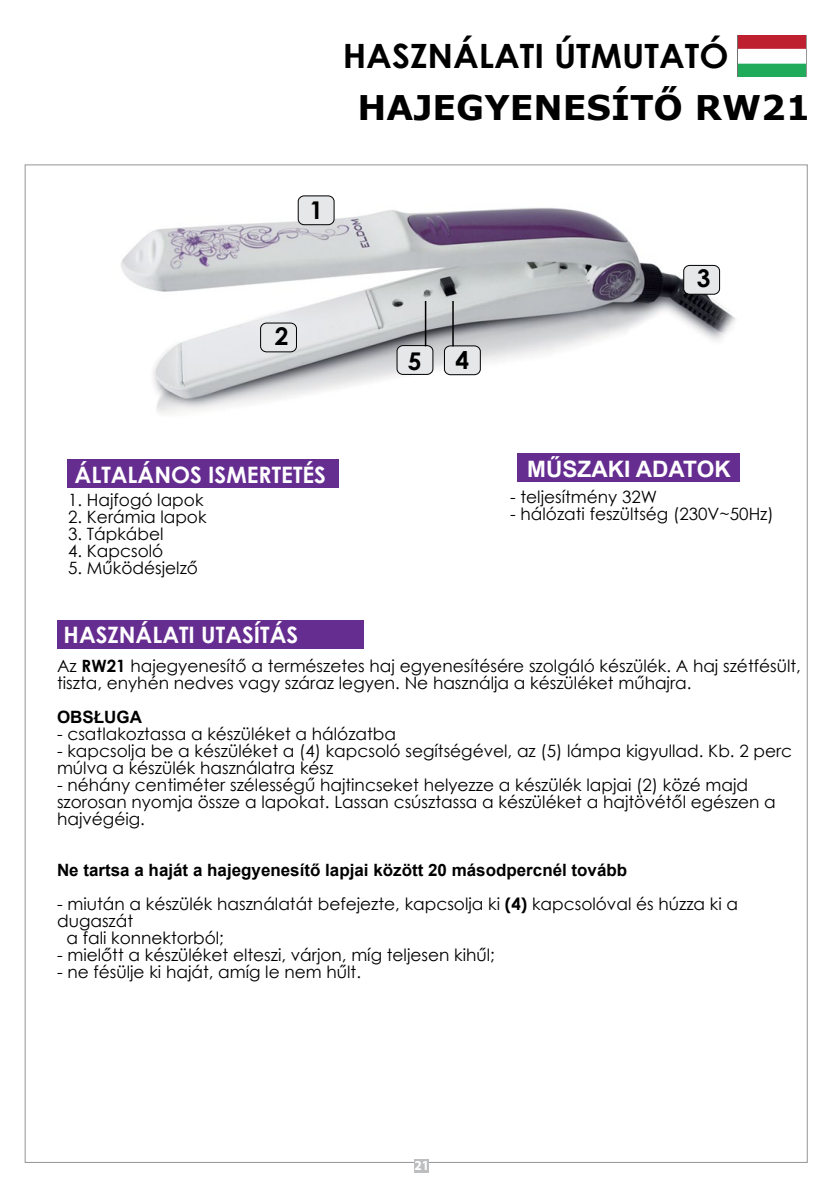
<style>
.page{position:relative;width:840px;height:1191px;background:#fff}
.page>*{position:absolute;margin:0;border:0;box-sizing:border-box;transform-origin:0 0}
.t1{font:700 34px "Verdana";color:#000}
.t2{font:700 33.4px "Century Gothic";color:#000;scale:1.04 1}
.t3{font:700 24.4px "Century Gothic";color:#000}
.t4{font:700 22.6px "Century Gothic";color:#fff}
.t5{font:700 22.6px "Arial";color:#fff}
.t6{font:17px/17px "Century Gothic";color:#000}
.t7{font:700 17px "Arial";color:#000}
.t8{font:700 13.8px "Myriad Pro";color:#fff}
.s1{font-weight:700}
</style>
<div class="page">
<img style="left:121px;top:195px;width:615px;height:219px">
<div style="left:260px;top:323px;width:36px;height:29px;background:#e6e7e8;border-radius:6px"></div>
<div style="left:260px;top:323px;width:36px;height:29px;border:1px solid #000;border-radius:6px"></div>
<div style="left:298px;top:196px;width:36px;height:29px;background:#e6e7e8;border-radius:6px"></div>
<div style="left:298px;top:196px;width:36px;height:29px;border:1px solid #000;border-radius:6px"></div>
<div style="left:67px;top:459px;width:271px;height:29px;background:#662d91"></div>
<div style="left:517px;top:453px;width:222px;height:29px;background:#662d91"></div>
<div style="left:57px;top:620px;width:307px;height:29px;background:#662d91"></div>
<div style="left:683px;top:265px;width:36px;height:29px;background:#e6e7e8;border-radius:6px"></div>
<div style="left:683px;top:265px;width:36px;height:29px;border:1px solid #000;border-radius:6px"></div>
<div style="left:444px;top:346px;width:36px;height:29px;background:#e6e7e8;border-radius:6px"></div>
<div style="left:444px;top:346px;width:36px;height:29px;border:1px solid #000;border-radius:6px"></div>
<div style="left:397px;top:345px;width:35px;height:29px;background:#e6e7e8;border-radius:6px"></div>
<div style="left:396px;top:345px;width:37px;height:30px;border:1px solid #000;border-radius:6px"></div>
<hr style="left:424px;top:301px;width:2px;height:45px;background:#000">
<hr style="left:452px;top:301px;width:1px;height:45px;background:#000">
<img style="left:737px;top:36px;width:67px;height:40px">
<div style="left:414px;top:1158px;width:15px;height:14px;background:#bcbec0"></div>
<h2 class="t2" style="left:342px;top:35px;width:372px">HASZNÁLATI ÚTMUTATÓ</h2>
<h1 class="t1" style="left:357px;top:83px;width:454px">HAJEGYENESÍTŐ RW21</h1>
<h3 class="t3" style="left:309px;top:195px;width:15px">1</h3>
<h3 class="t3" style="left:274px;top:320px;width:15px">2</h3>
<h3 class="t3" style="left:407px;top:345px;width:15px">5</h3>
<h3 class="t3" style="left:455px;top:345px;width:15px">4</h3>
<h3 class="t3" style="left:696px;top:263px;width:15px">3</h3>
<h3 class="t4" style="left:75px;top:460px;width:253px">ÁLTALÁNOS ISMERTETÉS</h3>
<h3 class="t5" style="left:527px;top:453px;width:205px">MŰSZAKI ADATOK</h3>
<p class="t6" style="left:510px;top:488px;width:148px">- teljesítmény 32W</p>
<p class="t6" style="left:510px;top:505px;width:265px">- hálózati feszültség (230V~50Hz)</p>
<p class="t6" style="left:68px;top:491px;width:137px">1. Hajfogó lapok</p>
<p class="t6" style="left:68px;top:508px;width:140px">2. Kerámia lapok</p>
<p class="t6" style="left:68px;top:525px;width:97px">3. Tápkábel</p>
<p class="t6" style="left:68px;top:542px;width:97px">4. Kapcsoló</p>
<p class="t6" style="left:68px;top:558px;width:131px">5. Működésjelző</p>
<h3 class="t4" style="left:64px;top:621px;width:236px">HASZNÁLATI UTASÍTÁS</h3>
<p class="t6" style="left:57px;top:657px;width:745px">Az <span class="s1">RW21</span> hajegyenesítő a természetes haj egyenesítésére szolgáló készülék. A haj szétfésült, tiszta, enyhén nedves vagy száraz legyen. Ne használja a készüléket műhajra.</p>
<p class="t7" style="left:57px;top:706px;width:86px">OBSŁUGA</p>
<p class="t6" style="left:57px;top:725px;width:340px">- csatlakoztassa a készüléket a hálózatba</p>
<p class="t6" style="left:57px;top:742px;width:736px">- kapcsolja be a készüléket a (4) kapcsoló segítségével, az (5) lámpa kigyullad. Kb. 2 perc múlva a készülék használatra kész</p>
<p class="t6" style="left:57px;top:776px;width:720px">- néhány centiméter szélességű hajtincseket helyezze a készülék lapjai (2) közé majd szorosan nyomja össze a lapokat. Lassan csúsztassa a készüléket a hajtövétől egészen a hajvégéig.</p>
<p class="t7" style="left:57px;top:858px;width:571px">Ne tartsa a haját a hajegyenesítő lapjai között 20 másodpercnél tovább</p>
<p class="t6" style="left:57px;top:895px;width:682px">- miután a készülék használatát befejezte, kapcsolja ki <span class="s1">(4)</span> kapcsolóval és húzza ki a</p>
<p class="t6" style="left:57px;top:912px;width:78px">dugaszát</p>
<p class="t6" style="left:66px;top:929px;width:159px">a fali konnektorból;</p>
<p class="t6" style="left:57px;top:946px;width:439px">- mielőtt a készüléket elteszi, várjon, míg teljesen kihűl;</p>
<p class="t6" style="left:57px;top:963px;width:305px">- ne fésülje ki haját, amíg le nem hűlt.</p>
<p class="t8" style="left:414px;top:1156px;width:16px">21</p>
</div>
